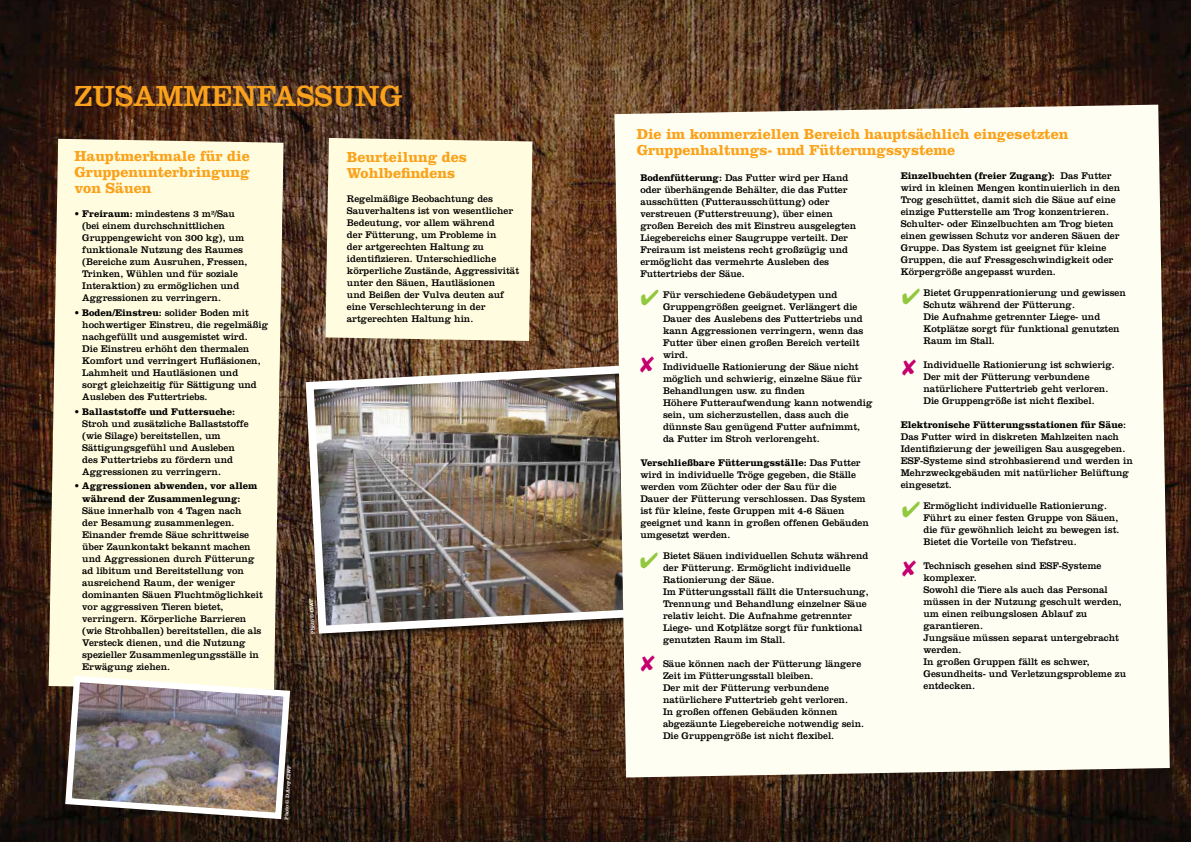
<style>
.page{position:relative;width:1191px;height:842px;background:#fff}
.page>*{position:absolute;margin:0;border:0;box-sizing:border-box;transform-origin:0 0}
.t1{font:30.2px "Clarendon LT Std";color:#faa21b}
.t2{font:700 15px/16px "Clarendon LT Std";letter-spacing:-.005em;color:#faa21b}
.t3{font:10px/12px "Clarendon LT Std";color:#000}
.t4{font:700 10px/12px "Clarendon LT Std";color:#000}
.t5{font:5.2px "Clarendon LT Std";color:#fff}
.s1{font-weight:700}
.s2{font-weight:400}
</style>
<div class="page">
<img style="left:0;top:0;width:595px;height:842px">
<img style="left:595px;top:0;width:596px;height:842px">
<img style="left:301px;top:361px;width:313px;height:277px">
<div style="left:325px;top:138px;width:207px;height:203px;background:#fffcdf"></div>
<div style="left:614px;top:105px;width:555px;height:672px;background:#fffef2"></div>
<div style="left:49px;top:139px;width:234px;height:551px;background:#fffcdf"></div>
<img style="left:62px;top:672px;width:231px;height:150px">
<svg style="left:640px;top:356px;width:14px;height:16px"></svg>
<svg style="left:641px;top:656px;width:13px;height:16px"></svg>
<svg style="left:902px;top:359px;width:14px;height:16px"></svg>
<svg style="left:902px;top:560px;width:14px;height:17px"></svg>
<svg style="left:902px;top:289px;width:17px;height:16px"></svg>
<svg style="left:902px;top:501px;width:17px;height:16px"></svg>
<svg style="left:641px;top:289px;width:17px;height:16px"></svg>
<svg style="left:640px;top:553px;width:17px;height:15px"></svg>
<h1 class="t1" style="left:74px;top:79px;width:330px">ZUSAMMENFASSUNG</h1>
<h2 class="t2" style="left:74px;top:148px;width:177px;text-align:justify">Hauptmerkmale für die Gruppenunterbringung von Säuen</h2>
<p class="t3" style="left:82px;top:208px;width:167px;text-indent:-8px">• <span class="s1">Freiraum:</span> mindestens 3 m²/Sau (bei einem durchschnittlichen<br>Gruppengewicht von 300 kg), um funktionale Nutzung des Raumes (Bereiche zum Ausruhen, Fressen,<br>Trinken, Wühlen und für soziale<br>Interaktion) zu ermöglichen und<br>Aggressionen zu verringern.</p>
<p class="t3" style="left:82px;top:306px;width:187px;text-indent:-8px">• <span class="s1">Boden/Einstreu:</span> solider Boden mit hochwertiger Einstreu, die regelmäßig nachgefüllt und ausgemistet wird.<br>Die Einstreu erhöht den thermalen Komfort und verringert Hufläsionen, Lahmheit und Hautläsionen und<br>sorgt gleichzeitig für Sättigung und Ausleben des Futtertriebs.</p>
<p class="t3" style="left:82px;top:405px;width:168px;text-indent:-8px">• <span class="s1">Ballaststoffe und Futtersuche:<br></span>Stroh und zusätzliche Ballaststoffe (wie Silage) bereitstellen, um<br>Sättigungsgefühl und Ausleben des Futtertriebs zu fördern und<br>Aggressionen zu verringern.</p>
<p class="t4" style="left:82px;top:480px;width:177px;text-indent:-8px"><span class="s2">•</span> Aggressionen abwenden, vor allem während der Zusammenlegung:</p>
<p class="t3" style="left:82px;top:504px;width:182px">Säue innerhalb von 4 Tagen nach<br>der Besamung zusammenlegen.<br>Einander fremde Säue schrittweise über Zaunkontakt bekannt machen und Aggressionen durch Fütterung ad libitum und Bereitstellung von ausreichend Raum, der weniger dominanten Säuen Fluchtmöglichkeit vor aggressiven Tieren bietet, verringern. Körperliche Barrieren (wie Strohballen) bereitstellen, die als Versteck dienen, und die Nutzung spezieller Zusammenlegungsställe in Erwägung ziehen.</p>
<h2 class="t2" style="left:347px;top:149px;width:122px">Beurteilung des<br>Wohlbefindens</h2>
<p class="t3" style="left:347px;top:192px;width:174px">Regelmäßige Beobachtung des<br>Sauverhaltens ist von wesentlicher<br>Bedeutung, vor allem während<br>der Fütterung, um Probleme in<br>der artgerechten Haltung zu identifizieren. Unterschiedliche körperliche Zustände, Aggressivität unter den Säuen, Hautläsionen<br>und Beißen der Vulva deuten auf eine Verschlechterung in der artgerechten Haltung hin.</p>
<p class="t5" style="left:310px;top:634px;width:37px;rotate:-94deg">Photo © CIWF</p>
<p class="t5" style="left:283px;top:819px;width:56px;rotate:-87deg">Photo © D.Arey/CIWF</p>
<h2 class="t2" style="left:637px;top:126px;width:433px">Die im kommerziellen Bereich hauptsächlich eingesetzten<br>Gruppenhaltungs- und Fütterungssysteme</h2>
<p class="t3" style="left:640px;top:172px;width:217px"><span class="s1">Bodenfütterung:</span> Das Futter wird per Hand oder überhängende Behälter, die das Futter ausschütten (Futterausschüttung) oder verstreuen (Futterstreuung), über einen großen Bereich des mit Einstreu ausgelegten Liegebereichs einer Saugruppe verteilt. Der Freiraum ist meistens recht großzügig und ermöglicht das vermehrte Ausleben des Futtertriebs der Säue.</p>
<p class="t3" style="left:663px;top:289px;width:211px">Für verschiedene Gebäudetypen und Gruppengrößen geeignet. Verlängert die Dauer des Auslebens des Futtertriebs und kann Aggressionen verringern, wenn das Futter über einen großen Bereich verteilt wird.<br>Individuelle Rationierung der Säue nicht möglich und schwierig, einzelne Säue für Behandlungen usw. zu finden<br>Höhere Futteraufwendung kann notwendig sein, um sicherzustellen, dass auch die dünnste Sau genügend Futter aufnimmt, da Futter im Stroh verlorengeht.</p>
<p class="t3" style="left:640px;top:457px;width:230px"><span class="s1">Verschließbare Fütterungsställe:</span> Das Futter wird in individuelle Tröge gegeben, die Ställe werden vom Züchter oder der Sau für die<br>Dauer der Fütterung verschlossen. Das System ist für kleine, feste Gruppen mit 4-6 Säuen geeignet und kann in großen offenen Gebäuden umgesetzt werden.</p>
<p class="t3" style="left:663px;top:549px;width:207px">Bietet Säuen individuellen Schutz während der Fütterung. Ermöglicht individuelle Rationierung der Säue.<br>Im Fütterungsstall fällt die Untersuchung, Trennung und Behandlung einzelner Säue relativ leicht. Die Aufnahme getrennter Liege- und Kotplätze sorgt für funktional genutzten Raum im Stall.</p>
<p class="t3" style="left:663px;top:657px;width:203px">Säue können nach der Fütterung längere Zeit im Fütterungsstall bleiben.<br>Der mit der Fütterung verbundene natürlichere Futtertrieb geht verloren.<br>In großen offenen Gebäuden können abgezäunte Liegebereiche notwendig sein.<br>Die Gruppengröße ist nicht flexibel.</p>
<p class="t3" style="left:900px;top:170px;width:221px"><span class="s1">Einzelbuchten (freier Zugang):</span> Das Futter wird in kleinen Mengen kontinuierlich in den Trog geschüttet, damit sich die Säue auf eine einzige Futterstelle am Trog konzentrieren.<br>Schulter- oder Einzelbuchten am Trog bieten einen gewissen Schutz vor anderen Säuen der Gruppe. Das System ist geeignet für kleine Gruppen, die auf Fressgeschwindigkeit oder Körpergröße angepasst wurden.</p>
<p class="t3" style="left:923px;top:287px;width:204px">Bietet Gruppenrationierung und gewissen Schutz während der Fütterung.<br>Die Aufnahme getrennter Liege- und Kotplätze sorgt für funktional genutzten Raum im Stall.</p>
<p class="t3" style="left:923px;top:359px;width:193px">Individuelle Rationierung ist schwierig.<br>Der mit der Fütterung verbundene natürlichere Futtertrieb geht verloren.<br>Die Gruppengröße ist nicht flexibel.</p>
<p class="t3" style="left:900px;top:419px;width:233px"><span class="s1">Elektronische Fütterungsstationen für Säue</span>:<br>Das Futter wird in diskreten Mahlzeiten nach Identifizierung der jeweiligen Sau ausgegeben.<br>ESF-Systeme sind strohbasierend und werden in Mehrzweckgebäuden mit natürlicher Belüftung eingesetzt.</p>
<p class="t3" style="left:923px;top:499px;width:197px">Ermöglicht individuelle Rationierung.<br>Führt zu einer festen Gruppe von Säuen, die für gewöhnlich leicht zu bewegen ist.<br>Bietet die Vorteile von Tiefstreu.</p>
<p class="t3" style="left:923px;top:559px;width:204px">Technisch gesehen sind ESF-Systeme komplexer.<br>Sowohl die Tiere als auch das Personal müssen in der Nutzung geschult werden, um einen reibungslosen Ablauf zu garantieren.<br>Jungsäue müssen separat untergebracht werden.<br>In großen Gruppen fällt es schwer,<br>Gesundheits- und Verletzungsprobleme zu entdecken.</p>
</div>
